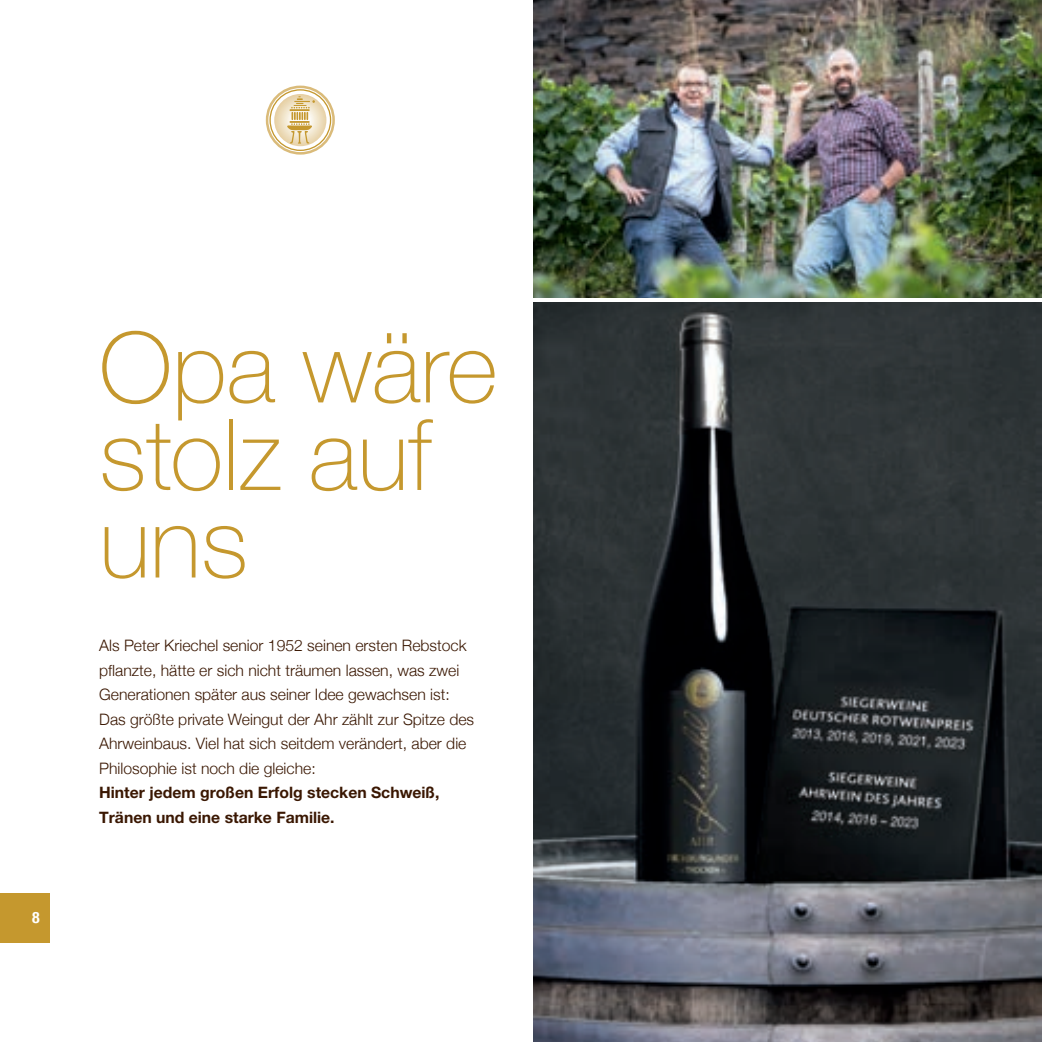
<style>
.page{position:relative;width:1042px;height:1042px;background:#fff}
.page>*{position:absolute;margin:0;border:0;box-sizing:border-box;transform-origin:0 0}
.t1{font:100 98px/87.5px "Helvetica Neue";color:#c5982e}
.t2{font:300 15.75px/24.5px "Helvetica Neue";color:#3a1702}
.t3{font:700 15.75px/24.5px "Helvetica Neue LT Pro";color:#3a1702}
.t4{font:700 condensed 15.75px "Helvetica Neue";color:#fff}
</style>
<div class="page">
<div style="left:0;top:893px;width:50px;height:50px;background:#c5982e"></div>
<img style="left:533px;top:0;width:509px;height:298px">
<img style="left:533px;top:303px;width:509px;height:739px">
<hr style="left:1041px;top:352px;width:1px;height:338px;background:#c5982e">
<div style="left:266px;top:86px;width:69px;height:69px;border:3px solid #dabb7a;border-radius:50%"></div>
<svg style="left:274px;top:94px;width:52px;height:52px"></svg>
<div style="left:269px;top:89px;width:62px;height:62px;border:1px solid #c5982e;border-radius:50%"></div>
<svg style="left:287px;top:96px;width:28px;height:48px"></svg>
<p class="t4" style="left:32px;top:904px;width:9px">8</p>
<h1 class="t1" style="left:99px;top:319px;width:400px">Opa wäre stolz auf uns</h1>
<p class="t2" style="left:99px;top:632px;width:376px">Als Peter Kriechel senior 1952 seinen ersten Rebstock pflanzte, hätte er sich nicht träumen lassen, was zwei Generationen später aus seiner Idee gewachsen ist:<br>Das größte private Weingut der Ahr zählt zur Spitze des Ahrweinbaus. Viel hat sich seitdem verändert, aber die Philosophie ist noch die gleiche:</p>
<p class="t3" style="left:99px;top:780px;width:342px">Hinter jedem großen Erfolg stecken Schweiß,<br>Tränen und eine starke Familie.</p>
</div>
